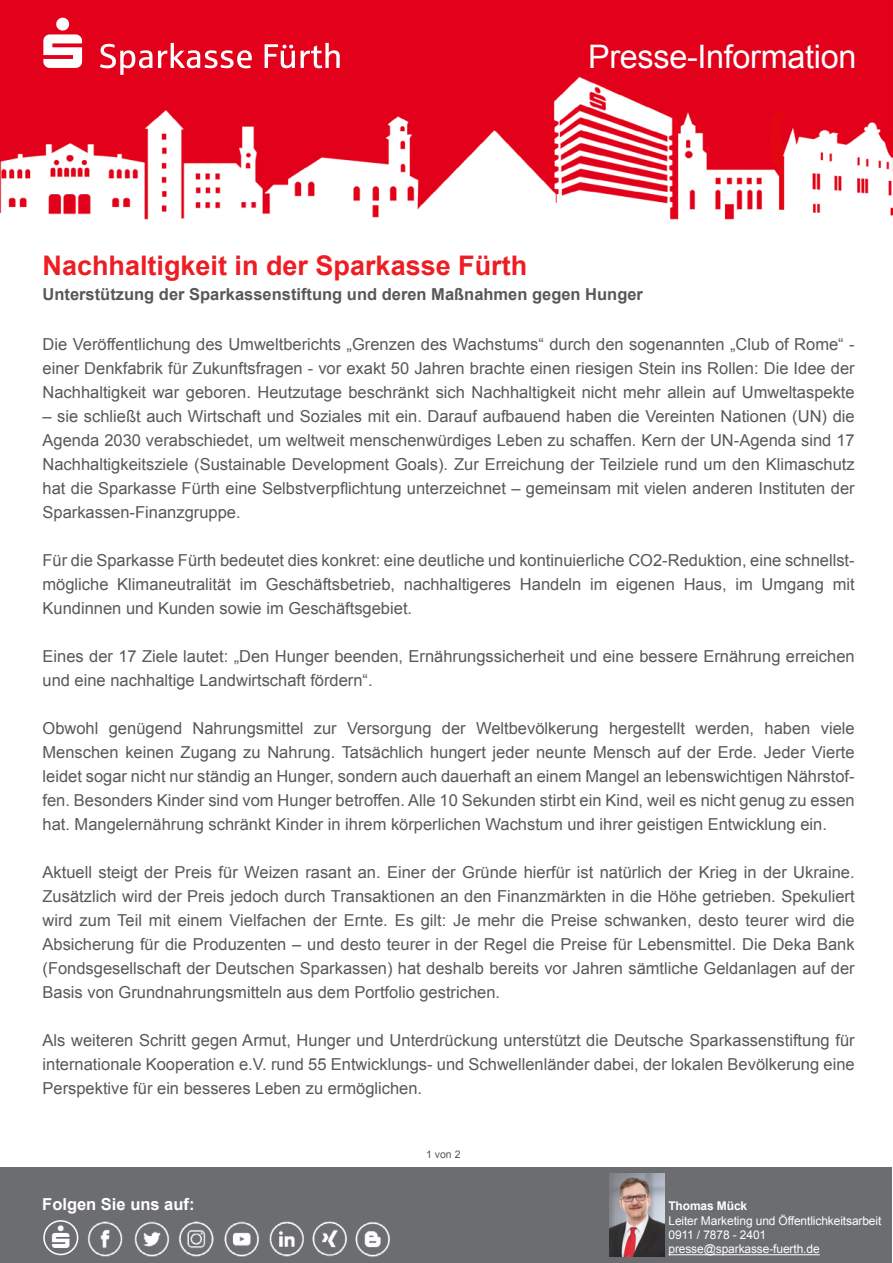
<style>
.page{position:relative;width:893px;height:1263px;background:#fff}
.page>*{position:absolute;margin:0;border:0;box-sizing:border-box;transform-origin:0 0}
.t1{font:32.4px "Arial";letter-spacing:-.01em;color:#fff}
.t2{font:700 27px "Arial";color:#ee1d23}
.t3{font:16.5px/24px "Arial";color:#57585a;text-align:justify}
.t4{font:700 16.5px "Arial";color:#57585a}
.t5{font:700 16.5px "Arial";color:#fff}
.t6{font:12px/14.4px "Arial";letter-spacing:-.01em;color:#fff}
.t7{font:700 12px "Arial";letter-spacing:-.01em;color:#fff}
.t8{font:10.5px "Arial";color:#57585a}
</style>
<div class="page">
<img style="left:0;top:0;width:893px;height:220px">
<div style="left:0;top:1167px;width:892px;height:96px;background:#6c6d70"></div>
<img style="left:609px;top:1174px;width:55px;height:82px">
<hr style="left:668px;top:1254px;width:152px;height:1px;background:#fff">
<img style="left:87px;top:1221px;width:36px;height:36px">
<img style="left:134px;top:1221px;width:35px;height:36px">
<img style="left:179px;top:1221px;width:35px;height:36px">
<img style="left:224px;top:1221px;width:35px;height:36px">
<img style="left:269px;top:1221px;width:121px;height:36px">
<div style="left:43px;top:1220px;width:35px;height:35px;border:2px solid #fff;border-radius:50%"></div>
<svg style="left:43px;top:18px;width:297px;height:57px;background:#e72d43"></svg>
<h1 class="t1" style="left:588px;top:36px;width:270px">Presse-Information</h1>
<h2 class="t2" style="left:43px;top:247px;width:486px">Nachhaltigkeit in der Sparkasse Fürth</h2>
<p class="t4" style="left:43px;top:283px;width:602px">Unterstützung der Sparkassenstiftung und deren Maßnahmen gegen Hunger</p>
<p class="t3" style="left:43px;top:332px;width:814px">Die Veröffentlichung des Umweltberichts „Grenzen des Wachstums“ durch den sogenannten „Club of Rome“ - einer Denkfabrik für Zukunftsfragen - vor exakt 50 Jahren brachte einen riesigen Stein ins Rollen: Die Idee der Nachhaltigkeit war geboren. Heutzutage beschränkt sich Nachhaltigkeit nicht mehr allein auf Umweltaspekte</p>
<p class="t3" style="left:43px;top:404px;width:814px">– sie schließt auch Wirtschaft und Soziales mit ein. Darauf aufbauend haben die Vereinten Nationen (UN) die Agenda 2030 verabschiedet, um weltweit menschenwürdiges Leben zu schaffen. Kern der UN-Agenda sind 17<br>Nachhaltigkeitsziele (Sustainable Development Goals). Zur Erreichung der Teilziele rund um den Klimaschutz hat die Sparkasse Fürth eine Selbstverpflichtung unterzeichnet – gemeinsam mit vielen anderen Instituten der Sparkassen-Finanzgruppe.</p>
<p class="t3" style="left:43px;top:548px;width:814px">Für die Sparkasse Fürth bedeutet dies konkret: eine deutliche und kontinuierliche CO2-Reduktion, eine schnellst&shy;mögliche Klimaneutralität im Geschäftsbetrieb, nachhaltigeres Handeln im eigenen Haus, im Umgang mit Kundinnen und Kunden sowie im Geschäftsgebiet.</p>
<p class="t3" style="left:43px;top:644px;width:814px">Eines der 17 Ziele lautet: „Den Hunger beenden, Ernährungssicherheit und eine bessere Ernährung erreichen und eine nachhaltige Landwirtschaft fördern“.</p>
<p class="t3" style="left:43px;top:716px;width:814px">Obwohl genügend Nahrungsmittel zur Versorgung der Weltbevölkerung hergestellt werden, haben viele Menschen keinen Zugang zu Nahrung. Tatsächlich hungert jeder neunte Mensch auf der Erde. Jeder Vierte leidet sogar nicht nur ständig an Hunger, sondern auch dauerhaft an einem Mangel an lebenswichtigen Nährstof&shy;fen. Besonders Kinder sind vom Hunger betroffen. Alle 10 Sekunden stirbt ein Kind, weil es nicht genug zu essen hat. Mangelernährung schränkt Kinder in ihrem körperlichen Wachstum und ihrer geistigen Entwicklung ein.</p>
<p class="t3" style="left:43px;top:860px;width:814px">Aktuell steigt der Preis für Weizen rasant an. Einer der Gründe hierfür ist natürlich der Krieg in der Ukraine.<br>Zusätzlich wird der Preis jedoch durch Transaktionen an den Finanzmärkten in die Höhe getrieben. Spekuliert wird zum Teil mit einem Vielfachen der Ernte. Es gilt: Je mehr die Preise schwanken, desto teurer wird die Absicherung für die Produzenten – und desto teurer in der Regel die Preise für Lebensmittel. Die Deka Bank (Fondsgesellschaft der Deutschen Sparkassen) hat deshalb bereits vor Jahren sämtliche Geldanlagen auf der Basis von Grundnahrungsmitteln aus dem Portfolio gestrichen.</p>
<p class="t3" style="left:43px;top:1028px;width:814px">Als weiteren Schritt gegen Armut, Hunger und Unterdrückung unterstützt die Deutsche Sparkassenstiftung für internationale Kooperation e.V. rund 55 Entwicklungs- und Schwellenländer dabei, der lokalen Bevölkerung eine Perspektive für ein besseres Leben zu ermöglichen.</p>
<p class="t5" style="left:42px;top:1193px;width:154px">Folgen Sie uns auf:</p>
<p class="t8" style="left:426px;top:1147px;width:36px">1 von 2</p>
<p class="t7" style="left:668px;top:1198px;width:80px">Thomas Mück</p>
<p class="t6" style="left:668px;top:1213px;width:214px">Leiter Marketing und Öffentlichkeitsarbeit<br>0911 / 7878 - 2401 presse@sparkasse-fuerth.de</p>
</div>
